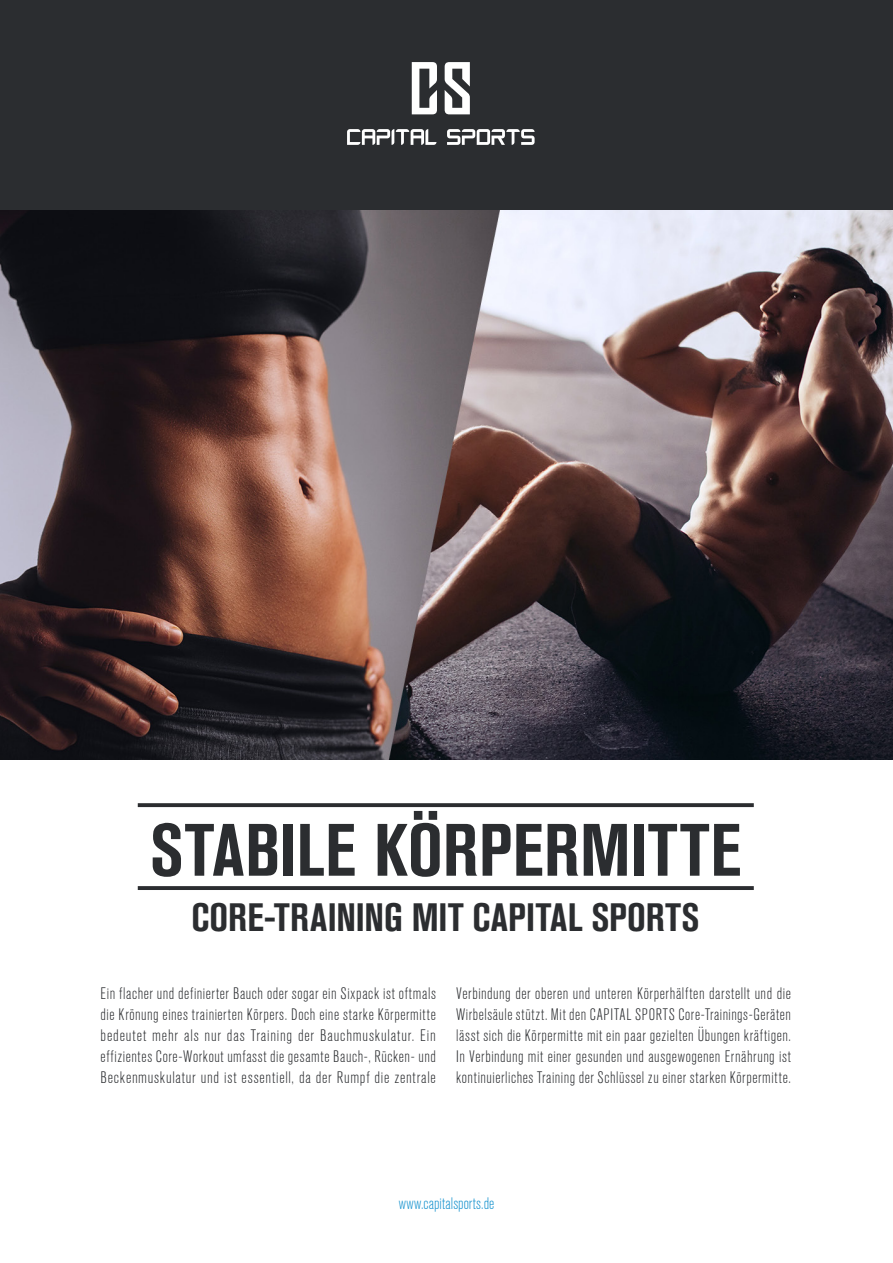
<style>
.page{position:relative;width:893px;height:1263px;background:#fff}
.page>*{position:absolute;margin:0;border:0;box-sizing:border-box;transform-origin:0 0}
.t1{font:73.35px "Akzidenz Grotesk BQ Bd Cnd Alt";letter-spacing:.01em;color:#2b2d30}
.t2{font:39.15px "Akzidenz Grotesk BQ Bd Cnd Alt";letter-spacing:.005em;color:#2b2d30}
.t3{font:300 condensed 16.5px/21px "Akzidenz Grotesk BQ";letter-spacing:.04em;color:#2b2d30;text-align:justify}
.t4{font:300 condensed 16.5px "Akzidenz Grotesk BQ";letter-spacing:.01em;color:#1592ce}
</style>
<div class="page">
<img style="left:0;top:209px;width:893px;height:550px">
<div style="left:0;top:0;width:893px;height:209px;background:#2b2d30"></div>
<svg style="left:138px;top:803px;width:616px;height:4px;background:#353739"></svg>
<svg style="left:138px;top:886px;width:616px;height:4px;background:#313235"></svg>
<svg style="left:412px;top:62px;width:25px;height:52px"></svg>
<svg style="left:445px;top:62px;width:25px;height:52px"></svg>
<svg style="left:347px;top:129px;width:89px;height:16px"></svg>
<svg style="left:447px;top:129px;width:88px;height:16px"></svg>
<h1 class="t1" style="left:150px;top:808px;width:593px">STABILE KÖRPERMITTE</h1>
<h2 class="t2" style="left:191px;top:895px;width:509px">CORE-TRAINING MIT CAPITAL SPORTS</h2>
<p class="t3" style="left:101px;top:984px;width:337px">Ein flacher und definierter Bauch oder sogar ein Sixpack ist oftmals die Krönung eines trainierten Körpers. Doch eine starke Körpermitte bedeutet mehr als nur das Training der Bauchmuskulatur. Ein effizientes Core-Workout umfasst die gesamte Bauch-, Rücken- und Beckenmuskulatur und ist essentiell, da der Rumpf die zentrale</p>
<p class="t3" style="left:456px;top:983px;width:336px">Verbindung der oberen und unteren Körperhälften darstellt und die Wirbelsäule stützt. Mit den CAPITAL SPORTS Core-Trainings-Geräten lässt sich die Körpermitte mit ein paar gezielten Übungen kräftigen.<br>In Verbindung mit einer gesunden und ausgewogenen Ernährung ist kontinuierliches Training der Schlüssel zu einer starken Körpermitte.</p>
<p class="t4" style="left:399px;top:1195px;width:97px">www.capitalsports.de</p>
</div>
